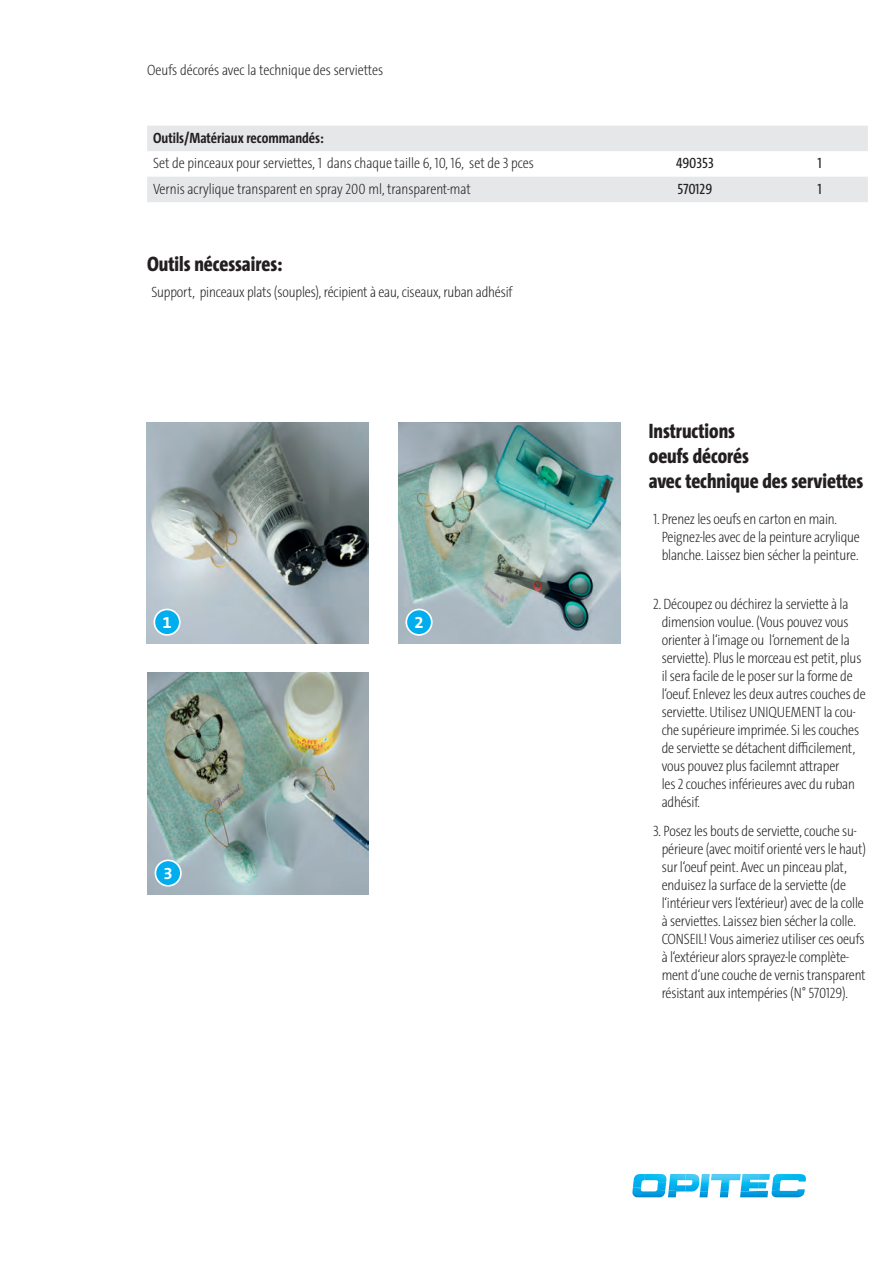
<style>
.page{position:relative;width:893px;height:1263px;background:#fff}
.page>*{position:absolute;margin:0;border:0;box-sizing:border-box;transform-origin:0 0}
.Anleitungstext-Headl{font:800 21px/25.2px "The Sans Cd LF8";color:#231f20}
.t1{font:700 16.8px "The Sans B W7";color:#fff}
.Anleitungstext-Inhal{font:200 15px/18px "The Sans Cd LF2";letter-spacing:-.01em;color:#231f20}
.Tabelle{font:200 15px "The Sans Cd LF2";color:#231f20}
.Anleitung-Info{font:200 15px "The Sans Cd LF2";color:#231f20}
.Beschreibung_linksbü{font:700 15px "The Sans Cd LF7";color:#231f20}
.Tabelle-Inhalt-Zentr{font:15px "The Sans Cd LF5 Plain";letter-spacing:-.005em;color:#231f20}
</style>
<div class="page">
<svg style="left:632px;top:1174px;width:174px;height:24px"></svg>
<img style="left:398px;top:422px;width:222px;height:221px">
<img style="left:146px;top:422px;width:222px;height:221px">
<img style="left:147px;top:673px;width:221px;height:221px">
<div style="left:406px;top:609px;width:26px;height:26px;background:#00aeef;border-radius:50%"></div>
<div style="left:405px;top:609px;width:28px;height:27px;border:2px solid #fff;border-radius:50%"></div>
<div style="left:154px;top:609px;width:26px;height:26px;background:#00aeef;border-radius:50%"></div>
<div style="left:153px;top:609px;width:28px;height:27px;border:2px solid #fff;border-radius:50%"></div>
<div style="left:155px;top:860px;width:26px;height:26px;background:#00aeef;border-radius:50%"></div>
<div style="left:155px;top:859px;width:27px;height:28px;border:2px solid #fff;border-radius:50%"></div>
<svg style="left:147px;top:126px;width:721px;height:76px;fill:#e6e7e9"></svg>
<p class="Anleitung-Info" style="left:147px;top:60px;width:238px">Oeufs décorés avec la technique des serviettes</p>
<p class="Beschreibung_linksbü" style="left:153px;top:128px;width:172px">Outils/Matériaux recommandés:</p>
<p class="Tabelle" style="left:153px;top:154px;width:382px">Set de pinceaux pour serviettes, 1 dans chaque taille 6, 10, 16, set de 3 pces</p>
<p class="Tabelle-Inhalt-Zentr" style="left:676px;top:154px;width:39px">490353</p>
<p class="Tabelle-Inhalt-Zentr" style="left:817px;top:154px;width:6px">1</p>
<p class="Tabelle" style="left:153px;top:179px;width:319px">Vernis acrylique transparent en spray 200 ml, transparent-mat</p>
<p class="Tabelle-Inhalt-Zentr" style="left:677px;top:179px;width:36px">570129</p>
<p class="Tabelle-Inhalt-Zentr" style="left:817px;top:179px;width:6px">1</p>
<p class="Anleitungstext-Headl" style="left:147px;top:250px;width:137px">Outils nécessaires:</p>
<p class="Anleitungstext-Inhal" style="left:151px;top:282px;width:363px">Support, pinceaux plats (souples), récipient à eau, ciseaux, ruban adhésif</p>
<p class="t1" style="left:162px;top:611px;width:11px">1</p>
<p class="t1" style="left:414px;top:611px;width:11px">2</p>
<p class="t1" style="left:163px;top:862px;width:11px">3</p>
<p class="Anleitungstext-Headl" style="left:649px;top:417px;width:216px">Instructions<br>oeufs décorés<br>avec technique des serviettes</p>
<p class="Anleitungstext-Inhal" style="left:662px;top:510px;width:200px;text-indent:-9px">1. Prenez les oeufs en carton en main.<br>Peignez-les avec de la peinture acrylique blanche. Laissez bien sécher la peinture.</p>
<p class="Anleitungstext-Inhal" style="left:662px;top:595px;width:206px;text-indent:-9px">2. Découpez ou déchirez la serviette à la dimension voulue. (Vous pouvez vous orienter à l‘image ou l‘ornement de la serviette). Plus le morceau est petit, plus il sera facile de le poser sur la forme de l‘oeuf. Enlevez les deux autres couches de serviette. Utilisez UNIQUEMENT la cou&shy;che supérieure imprimée. Si les couches de serviette se détachent difficilement, vous pouvez plus facilemnt attraper<br>les 2 couches inférieures avec du ruban adhésif.</p>
<p class="Anleitungstext-Inhal" style="left:662px;top:821px;width:206px;text-indent:-9px">3. Posez les bouts de serviette, couche su&shy;périeure (avec moitif orienté vers le haut) sur l‘oeuf peint. Avec un pinceau plat, enduisez la surface de la serviette (de l‘intérieur vers l‘extérieur) avec de la colle à serviettes. Laissez bien sécher la colle.<br>CONSEIL! Vous aimeriez utiliser ces oeufs à l‘extérieur alors sprayez-le complète&shy;ment d‘une couche de vernis transparent résistant aux intempéries (N° 570129).</p>
</div>
